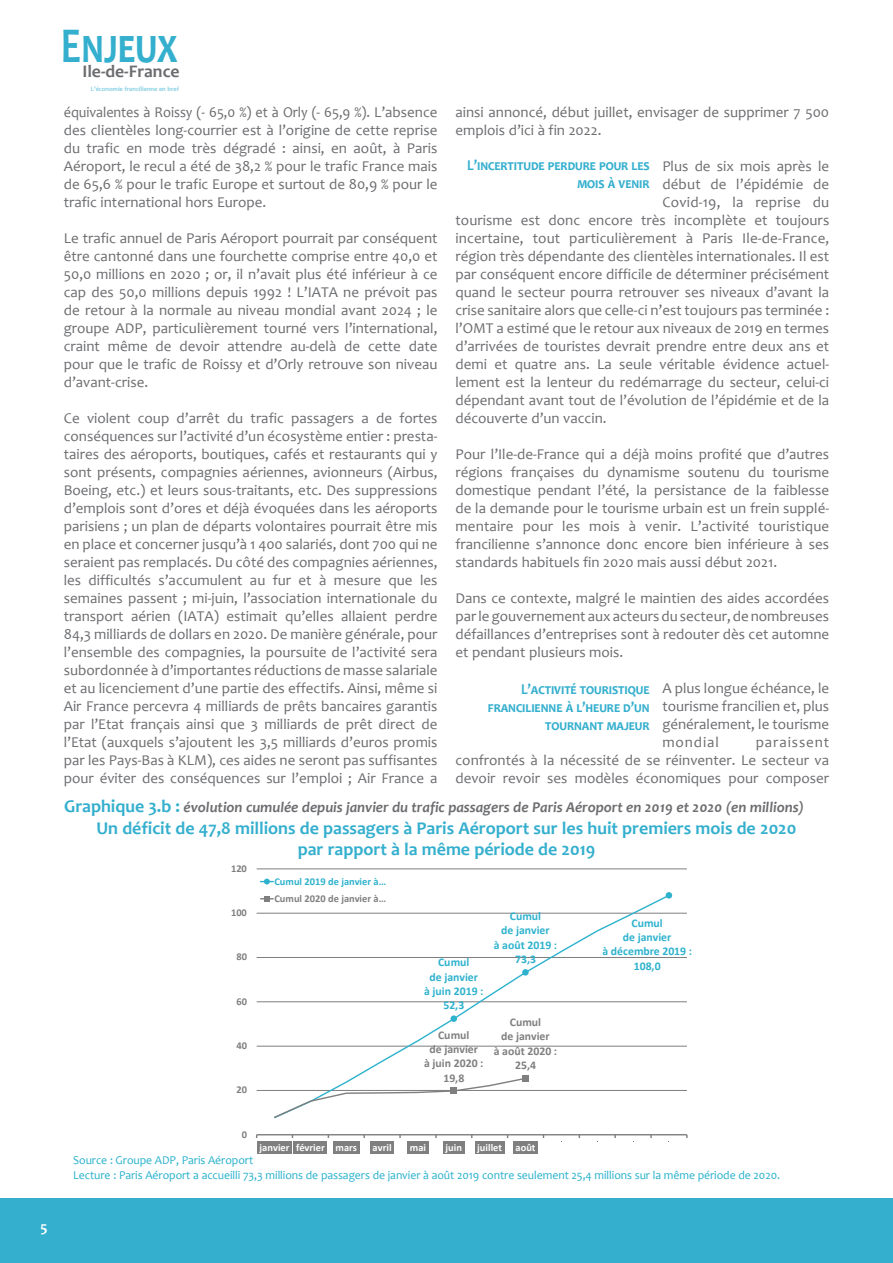
<style>
.page{position:relative;width:893px;height:1263px;background:#fff}
.page>*{position:absolute;margin:0;border:0;box-sizing:border-box;transform-origin:0 0}
.t1{font:700 50.4px "Candara";color:#34afce;scale:.77 1}
.t2{font:700 18px "Candara";color:#34afce}
.t3{font:700 17.7px "Candara";color:#6c6d70}
.t4{font:15px/18px "Candara";color:#6c6d70;text-align:justify}
.t5{font:15px/18px "Candara";color:#6c6d70;text-align:justify;scale:.95 1}
.t6{font:italic 700 15px "Candara";color:#6c6d70}
.t7{font:700 15px/18px "Candara";color:#34afce;text-align:right;scale:.9 1}
.t8{font:700 15px "Candara";color:#fff}
.t9{font:12px "Candara";letter-spacing:-.005em;color:#28b1cc}
.t10{font:700 11.7px/14.4px "Calibri";color:#2eb2cd;text-align:center}
.t11{font:700 11.7px/14.4px "Calibri";color:#7f7f7f;text-align:center}
.t12{font:700 10.5px "Calibri";color:#fff}
.t13{font:700 10.5px/17.2px "Calibri";letter-spacing:-.005em;color:#2eb2cd}
.t14{font:700 10.5px "Calibri";letter-spacing:.005em;color:#7f7f7f}
.t15{font:700 6.45px "Candara";color:#85cfe2}
.s1{font-style:normal;font-size:18px;color:#34afce}
.s2{color:#7f7f7f}
</style>
<div class="page">
<div style="left:0;top:1198px;width:893px;height:65px;background:#34afce"></div>
<hr style="left:257px;top:1090px;width:430px;height:1px;background:#7f7f7f">
<hr style="left:257px;top:1046px;width:430px;height:1px;background:#7f7f7f">
<hr style="left:257px;top:1001px;width:430px;height:1px;background:#7f7f7f">
<hr style="left:257px;top:957px;width:430px;height:1px;background:#7f7f7f">
<hr style="left:257px;top:913px;width:430px;height:1px;background:#7f7f7f">
<hr style="left:257px;top:869px;width:430px;height:1px;background:#7f7f7f">
<hr style="left:257px;top:1134px;width:430px;height:1px;background:#7f7f7f">
<svg style="left:273px;top:894px;width:398px;height:188px"></svg>
<div style="left:450px;top:1015px;width:7px;height:7px;background:#2eb2cd;border-radius:50%"></div>
<div style="left:522px;top:969px;width:7px;height:6px;background:#2eb2cd;border-radius:50%"></div>
<svg style="left:666px;top:892px;width:6px;height:6px"></svg>
<svg style="left:273px;top:1077px;width:254px;height:42px"></svg>
<div style="left:450px;top:1087px;width:7px;height:7px;background:#7f7f7f"></div>
<div style="left:522px;top:1075px;width:7px;height:6px;background:#7f7f7f"></div>
<div style="left:257px;top:1141px;width:35px;height:13px;background:#7f7f7f"></div>
<div style="left:294px;top:1141px;width:33px;height:13px;background:#7f7f7f"></div>
<div style="left:333px;top:1141px;width:26px;height:13px;background:#7f7f7f"></div>
<div style="left:370px;top:1141px;width:24px;height:13px;background:#7f7f7f"></div>
<div style="left:407px;top:1141px;width:21px;height:13px;background:#7f7f7f"></div>
<div style="left:443px;top:1141px;width:21px;height:13px;background:#7f7f7f"></div>
<div style="left:475px;top:1141px;width:29px;height:13px;background:#7f7f7f"></div>
<div style="left:513px;top:1141px;width:25px;height:13px;background:#7f7f7f"></div>
<svg style="left:261px;top:879px;width:12px;height:5px"></svg>
<svg style="left:261px;top:896px;width:12px;height:6px"></svg>
<h1 class="t1" style="left:61px;top:14px;width:153px">Enjeux</h1>
<p class="t3" style="left:82px;top:61px;width:99px">Ile-de-France</p>
<p class="t5" style="left:64px;top:103px;width:395px">équivalentes à Roissy (- 65,0 %) et à Orly (- 65,9 %). L’absence des clientèles long-courrier est à l’origine de cette reprise du trafic en mode très dégradé : ainsi, en août, à Paris Aéroport, le recul a été de 38,2 % pour le trafic France mais de 65,6 % pour le trafic Europe et surtout de 80,9 % pour le trafic international hors Europe.</p>
<p class="t4" style="left:64px;top:229px;width:375px">Le trafic annuel de Paris Aéroport pourrait par conséquent être cantonné dans une fourchette comprise entre 40,0 et 50,0 millions en 2020 ; or, il n’avait plus été inférieur à ce cap des 50,0 millions depuis 1992 ! L’IATA ne prévoit pas de retour à la normale au niveau mondial avant 2024 ; le groupe ADP, particulièrement tourné vers l’international, craint même de devoir attendre au-delà de cette date pour que le trafic de Roissy et d’Orly retrouve son niveau d’avant-crise.</p>
<p class="t4" style="left:64px;top:409px;width:375px">Ce violent coup d’arrêt du trafic passagers a de fortes conséquences sur l’activité d’un écosystème entier : presta&shy;taires des aéroports, boutiques, cafés et restaurants qui y sont présents, compagnies aériennes, avionneurs (Airbus, Boeing, etc.) et leurs sous-traitants, etc. Des suppressions d’emplois sont d’ores et déjà évoquées dans les aéroports parisiens ; un plan de départs volontaires pourrait être mis en place et concerner jusqu’à 1 400 salariés, dont 700 qui ne seraient pas remplacés. Du côté des compagnies aériennes, les difficultés s’accumulent au fur et à mesure que les semaines passent ; mi-juin, l’association internationale du transport aérien (IATA) estimait qu’elles allaient perdre 84,3 milliards de dollars en 2020. De manière générale, pour l’ensemble des compagnies, la poursuite de l’activité sera subordonnée à d’importantes réductions de masse salariale et au licenciement d’une partie des effectifs. Ainsi, même si Air France percevra 4 milliards de prêts bancaires garantis par l’Etat français ainsi que 3 milliards de prêt direct de l’Etat (auxquels s’ajoutent les 3,5 milliards d’euros promis par les Pays-Bas à KLM), ces aides ne seront pas suffisantes pour éviter des conséquences sur l’emploi ; Air France a</p>
<p class="t15" style="left:91px;top:85px;width:90px">L’économie francilienne en bref</p>
<p class="t4" style="left:455px;top:103px;width:375px">ainsi annoncé, début juillet, envisager de supprimer 7 500 emplois d’ici à fin 2022.</p>
<p class="t7" style="left:467px;top:156px;width:204px">L’incertitude perdure pour les mois à venir</p>
<p class="t4" style="left:662px;top:157px;width:168px">Plus de six mois après le</p>
<p class="t4" style="left:662px;top:175px;width:168px">début de l’épidémie de</p>
<p class="t4" style="left:662px;top:193px;width:168px">Covid-19, la reprise du</p>
<p class="t4" style="left:455px;top:211px;width:375px">tourisme est donc encore très incomplète et toujours</p>
<p class="t4" style="left:455px;top:229px;width:375px">incertaine, tout particulièrement à Paris Ile-de-France,</p>
<p class="t4" style="left:455px;top:247px;width:375px">région très dépendante des clientèles internationales. Il est</p>
<p class="t4" style="left:455px;top:265px;width:375px">par conséquent encore difficile de déterminer précisément</p>
<p class="t4" style="left:455px;top:283px;width:375px">quand le secteur pourra retrouver ses niveaux d’avant la</p>
<p class="t4" style="left:455px;top:301px;width:375px">crise sanitaire alors que celle-ci n’est toujours pas terminée :</p>
<p class="t4" style="left:455px;top:319px;width:375px">l’OMT a estimé que le retour aux niveaux de 2019 en termes</p>
<p class="t4" style="left:455px;top:337px;width:375px">d’arrivées de touristes devrait prendre entre deux ans et</p>
<p class="t4" style="left:455px;top:355px;width:375px">demi et quatre ans. La seule véritable évidence actuel-</p>
<p class="t4" style="left:455px;top:373px;width:375px">lement est la lenteur du redémarrage du secteur, celui-ci</p>
<p class="t4" style="left:455px;top:391px;width:375px">dépendant avant tout de l’évolution de l’épidémie et de la</p>
<p class="t4" style="left:455px;top:409px;width:153px">découverte d’un vaccin.</p>
<p class="t4" style="left:455px;top:445px;width:375px">Pour l’Ile-de-France qui a déjà moins profité que d’autres régions françaises du dynamisme soutenu du tourisme domestique pendant l’été, la persistance de la faiblesse de la demande pour le tourisme urbain est un frein supplé&shy;mentaire pour les mois à venir. L’activité touristique francilienne s’annonce donc encore bien inférieure à ses standards habituels fin 2020 mais aussi début 2021.</p>
<p class="t4" style="left:455px;top:589px;width:375px">Dans ce contexte, malgré le maintien des aides accordées par le gouvernement aux acteurs du secteur, de nombreuses défaillances d’entreprises sont à redouter dès cet automne et pendant plusieurs mois.</p>
<p class="t7" style="left:488px;top:680px;width:181px">L’activité touristique francilienne à l’heure d’un tournant majeur</p>
<p class="t4" style="left:662px;top:679px;width:168px">A plus longue échéance, le tourisme francilien et, plus généralement, le tourisme mondial</p>
<p class="t4" style="left:455px;top:733px;width:375px;text-indent:300px">paraissent confrontés à la nécessité de se réinventer. Le secteur va devoir revoir ses modèles économiques pour composer</p>
<p class="t6" style="left:64px;top:798px;width:741px"><span class="s1">Graphique 3.b :</span> évolution cumulée depuis janvier du trafic passagers de Paris Aéroport en 2019 et 2020 (en millions)</p>
<p class="t2" style="left:96px;top:816px;width:701px">Un déficit de 47,8 millions de passagers à Paris Aéroport sur les huit premiers mois de 2020</p>
<p class="t2" style="left:298px;top:838px;width:299px">par rapport à la même période de 2019</p>
<p class="t14" style="left:231px;top:861px;width:17px">120</p>
<p class="t14" style="left:231px;top:905px;width:17px">100</p>
<p class="t14" style="left:236px;top:949px;width:12px">80</p>
<p class="t14" style="left:236px;top:994px;width:12px">60</p>
<p class="t14" style="left:236px;top:1038px;width:12px">40</p>
<p class="t14" style="left:236px;top:1082px;width:12px">20</p>
<p class="t13" style="left:274px;top:872px;width:113px">Cumul 2019 de janvier à…<br><span class="s2">Cumul 2020 de janvier à…</span></p>
<p class="t10" style="left:424px;top:955px;width:61px">Cumul<br>de janvier<br>à juin 2019 :<br>52,3</p>
<p class="t11" style="left:424px;top:1027px;width:61px">Cumul<br>de janvier<br>à juin 2020 :<br>19,8</p>
<p class="t10" style="left:494px;top:909px;width:65px">Cumul<br>de janvier<br>à août 2019 :<br>73,3</p>
<p class="t10" style="left:602px;top:915px;width:91px">Cumul<br>de janvier<br>à décembre 2019 :<br>108,0</p>
<p class="t11" style="left:494px;top:1015px;width:65px">Cumul<br>de janvier<br>à août 2020 :<br>25,4</p>
<p class="t14" style="left:242px;top:1127px;width:7px">0</p>
<p class="t12" style="left:260px;top:1140px;width:99px">janvier février mars</p>
<p class="t12" style="left:373px;top:1140px;width:20px">avril</p>
<p class="t12" style="left:410px;top:1140px;width:18px">mai</p>
<p class="t12" style="left:446px;top:1140px;width:18px">juin</p>
<p class="t12" style="left:477px;top:1140px;width:26px">juillet</p>
<p class="t12" style="left:515px;top:1140px;width:22px">août</p>
<p class="t9" style="left:73px;top:1153px;width:182px">Source : Groupe ADP, Paris Aéroport</p>
<p class="t9" style="left:73px;top:1167px;width:708px">Lecture : Paris Aéroport a accueilli 73,3 millions de passagers de janvier à août 2019 contre seulement 25,4 millions sur la même période de 2020.</p>
<p class="t8" style="left:40px;top:1218px;width:9px">5</p>
</div>
